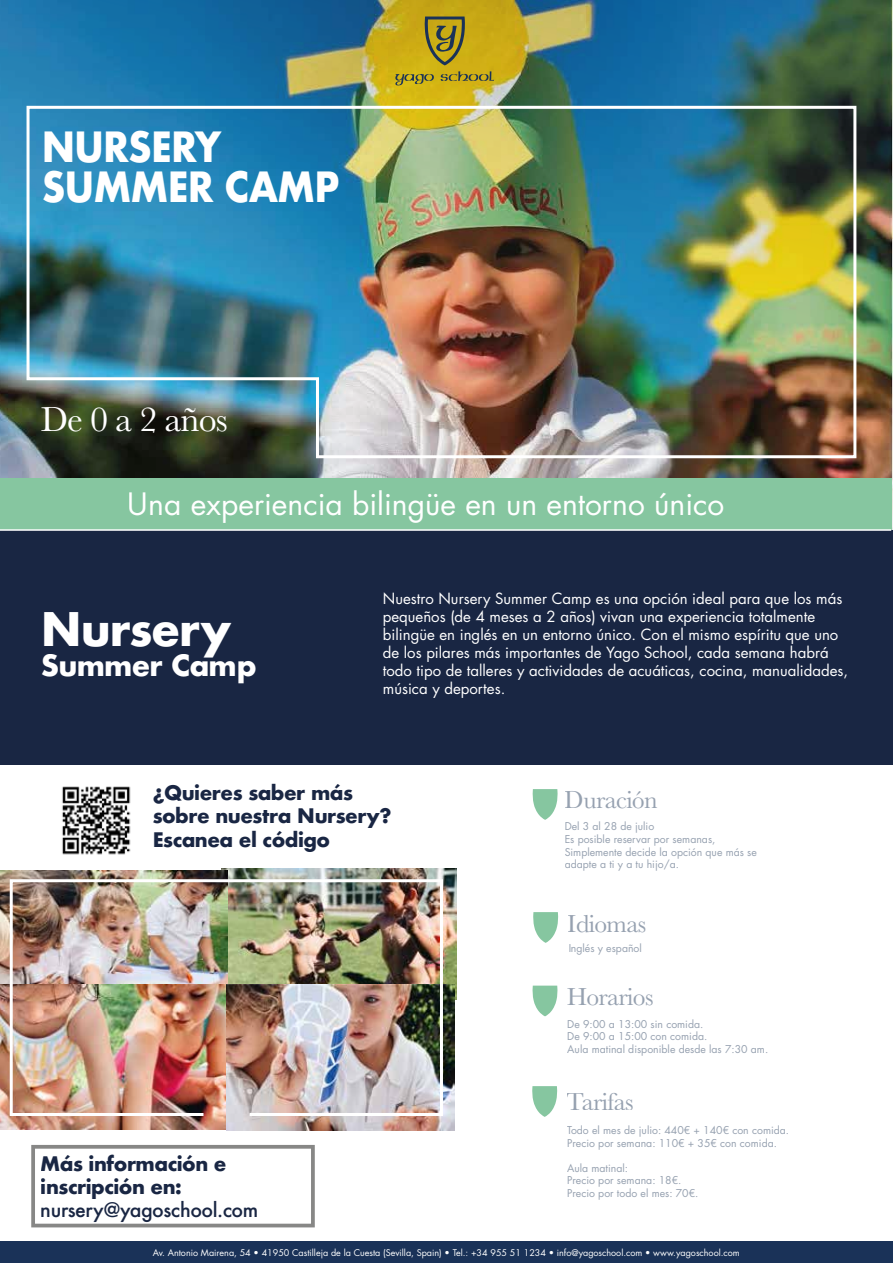
<style>
.page{position:relative;width:893px;height:1263px;background:#fff}
.page>*{position:absolute;margin:0;border:0;box-sizing:border-box;transform-origin:0 0}
.t1{font:700 45px "Futura";letter-spacing:-.025em;color:#fff}
.t2{font:700 40.5px "Futura";letter-spacing:-.025em;color:#fff;scale:.91 1}
.t3{font:36px "Baskerville";letter-spacing:-.025em;color:#fff}
.t4{font:30px "Futura Std";color:#fff}
.t5{font:700 28.5px "Futura";letter-spacing:-.025em;color:#fff}
.t6{font:25.5px "Baskerville";letter-spacing:-.025em;color:#96a1b0}
.t7{font:700 19.5px/23.4px "Futura";letter-spacing:-.025em;color:#192643}
.t8{font:500 19.5px "Futura";letter-spacing:-.025em;color:#192643}
.t9{font:15px/18px "Futura Std";color:#fff}
.t10{font:10.5px/12.6px "Futura Std";color:#96a1b0}
.t11{font:9px "Futura Std";color:#fff}
</style>
<div class="page">
<img style="left:222px;top:868px;width:234px;height:131px">
<img style="left:0;top:0;width:891px;height:479px">
<svg style="left:395px;top:74px;width:39px;height:11px"></svg>
<svg style="left:441px;top:71px;width:53px;height:10px"></svg>
<svg style="left:424px;top:17px;width:41px;height:48px;background:#92852a"></svg>
<img style="left:25px;top:104px;width:833px;height:356px">
<div style="left:0;top:479px;width:891px;height:61px;background:#86c6a0"></div>
<div style="left:0;top:530px;width:893px;height:234px;background:#192643"></div>
<hr style="left:0;top:529px;width:891px;height:2px;background:#fff">
<div style="left:0;top:1241px;width:893px;height:21px;background:#1a3258"></div>
<div style="left:32px;top:1146px;width:282px;height:81px;border:3px solid #878786"></div>
<svg style="left:532px;top:789px;width:26px;height:31px"></svg>
<svg style="left:533px;top:912px;width:25px;height:31px"></svg>
<img style="left:0;top:870px;width:227px;height:114px">
<img style="left:0;top:984px;width:226px;height:146px">
<img style="left:226px;top:984px;width:229px;height:147px">
<img style="left:8px;top:878px;width:436px;height:239px">
<svg style="left:532px;top:986px;width:26px;height:30px"></svg>
<svg style="left:532px;top:1086px;width:25px;height:31px"></svg>
<img style="left:62px;top:786px;width:69px;height:69px">
<h2 class="t2" style="left:42px;top:128px;width:199px">NURSERY</h2>
<h2 class="t2" style="left:42px;top:167px;width:329px">SUMMER CAMP</h2>
<h3 class="t3" style="left:41px;top:398px;width:189px">De 0 a 2 años</h3>
<h3 class="t4" style="left:128px;top:490px;width:598px">Una experiencia bilingüe en un entorno único</h3>
<h1 class="t1" style="left:40px;top:608px;width:193px">Nursery</h1>
<h3 class="t5" style="left:41px;top:652px;width:218px">Summer Camp</h3>
<p class="t9" style="left:383px;top:591px;width:467px">Nuestro Nursery Summer Camp es una opción ideal para que los más pequeños (de 4 meses a 2 años) vivan una experiencia totalmente bilingüe en inglés en un entorno único. Con el mismo espíritu que uno de los pilares más importantes de Yago School, cada semana habrá todo tipo de talleres y actividades de acuáticas, cocina, manualidades, música y deportes.</p>
<h3 class="t7" style="left:153px;top:782px;width:240px">¿Quieres saber más sobre nuestra Nursery?<br>Escanea el código</h3>
<h3 class="t6" style="left:565px;top:784px;width:95px">Duración</h3>
<p class="t10" style="left:565px;top:821px;width:194px">Del 3 al 28 de julio<br>Es posible reservar por semanas,<br>Simplemente decide la opción que más se adapte a ti y a tu hijo/a.</p>
<h3 class="t7" style="left:41px;top:1153px;width:187px">Más información e inscripción en:</h3>
<h3 class="t8" style="left:41px;top:1201px;width:219px">nursery@yagoschool.com</h3>
<h3 class="t6" style="left:568px;top:908px;width:80px">Idiomas</h3>
<p class="t10" style="left:568px;top:942px;width:75px">Inglés y español</p>
<h3 class="t6" style="left:567px;top:981px;width:88px">Horarios</h3>
<p class="t10" style="left:567px;top:1018px;width:202px">De 9:00 a 13:00 sin comida.<br>De 9:00 a 15:00 con comida.<br>Aula matinal disponible desde las 7:30 am.</p>
<h3 class="t6" style="left:567px;top:1086px;width:68px">Tarifas</h3>
<p class="t10" style="left:567px;top:1125px;width:224px">Todo el mes de julio: 440€ + 140€ con comida.<br>Precio por semana: 110€ + 35€ con comida.</p>
<p class="t10" style="left:567px;top:1162px;width:133px">Aula matinal:<br>Precio por semana: 18€.<br>Precio por todo el mes: 70€.</p>
<p class="t11" style="left:153px;top:1248px;width:588px">Av. Antonio Mairena, 54 • 41950 Castilleja de la Cuesta (Sevilla, Spain) • Tel.: +34 955 51 1234 • info@yagoschool.com • www.yagoschool.com</p>
</div>
